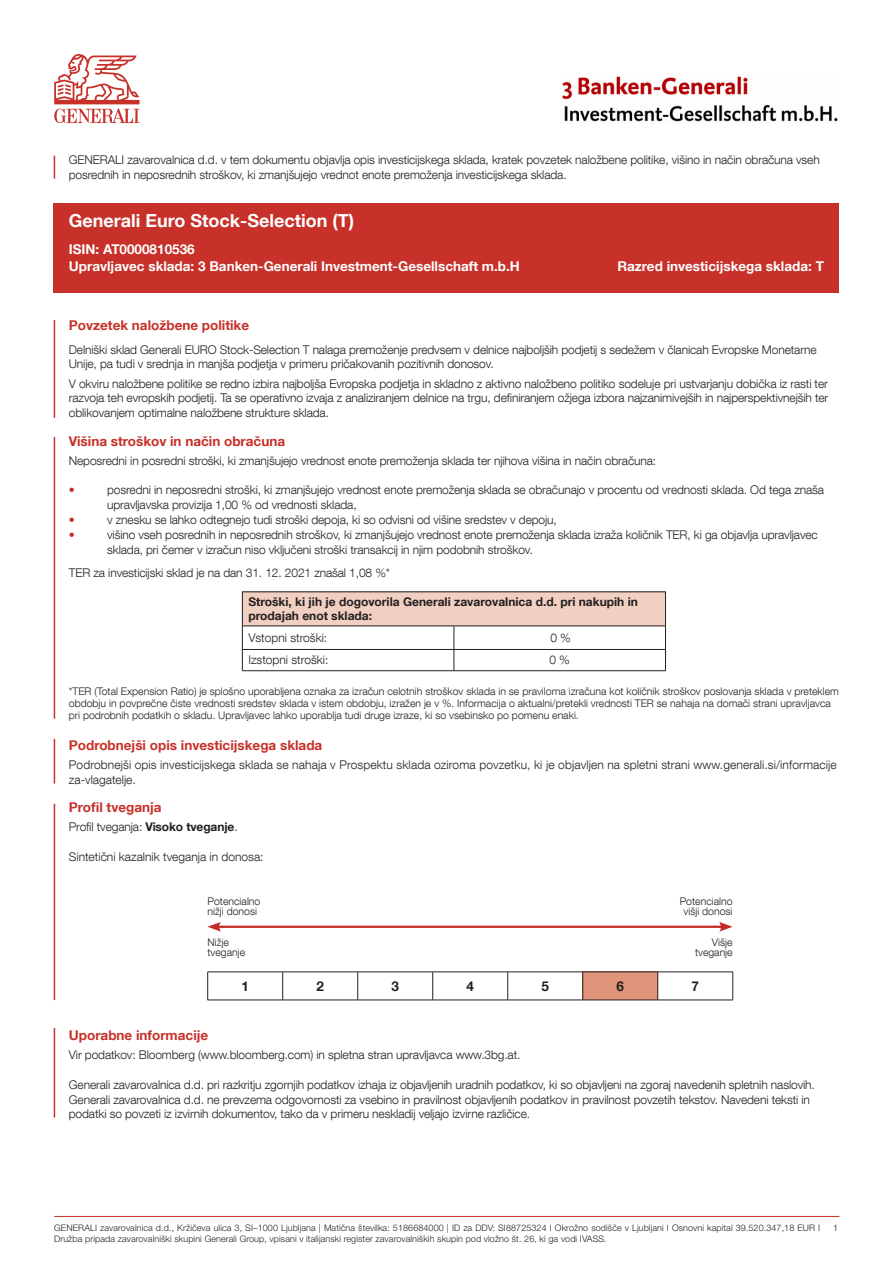
<style>
.page{position:relative;width:893px;height:1263px;background:#fff}
.page>*{position:absolute;margin:0;border:0;box-sizing:border-box;transform-origin:0 0}
._1_Tocka__RED{font:700 18px "Helvetica Neue LT Com";color:#fff}
._1_Tocka__RED-2{font:700 13.5px "Helvetica Neue LT Com";color:#c7312a}
._1_Tocka__RED-3{font:700 13.5px "Helvetica Neue LT Com";color:#fff}
.t1{font:700 13.5px "Helvetica Neue LT Com";color:#231f20}
.Body_standard{font:300 12px/14.9px "Helvetica Neue LT Com";letter-spacing:-.01em;color:#231f20}
.Body_standard-2{font:300 12px/14.9px "Helvetica Neue LT Com";letter-spacing:.01em;color:#231f20}
.Body_tabela{font:700 12px/13.5px "Helvetica Neue LT Com";color:#231f20}
.besedilo{font:300 12px "Helvetica Neue LT Com";color:#231f20}
.t2{font:300 12px "Helvetica Neue LT Com";color:#c42a26}
.Body_standard-3{font:300 10.5px/12px "Helvetica Neue LT Com";color:#231f20}
.t3{font:300 9px/10.5px "Helvetica Neue LT Pro";letter-spacing:.01em;color:#231f20}
.t4{font:300 9px "Helvetica Neue LT Com";color:#231f20}
.s1{font-weight:700}
</style>
<div class="page">
<hr style="left:54px;top:1216px;width:785px;height:1px;background:#c7312a">
<svg style="left:54px;top:54px;width:86px;height:69px"></svg>
<div style="left:54px;top:203px;width:785px;height:89px;background:#c7312a"></div>
<div style="left:242px;top:592px;width:423px;height:34px;background:#f1cfc1"></div>
<hr style="left:242px;top:592px;width:212px;height:1px;background:#231f20">
<hr style="left:242px;top:592px;width:1px;height:34px;background:#231f20">
<hr style="left:454px;top:592px;width:212px;height:1px;background:#231f20">
<hr style="left:665px;top:592px;width:1px;height:34px;background:#231f20">
<hr style="left:242px;top:626px;width:212px;height:1px;background:#231f20">
<hr style="left:454px;top:626px;width:212px;height:1px;background:#231f20">
<hr style="left:242px;top:649px;width:212px;height:1px;background:#231f20">
<svg style="left:242px;top:626px;width:1px;height:44px"></svg>
<hr style="left:454px;top:649px;width:212px;height:1px;background:#231f20">
<svg style="left:454px;top:626px;width:1px;height:44px"></svg>
<svg style="left:665px;top:626px;width:1px;height:44px"></svg>
<hr style="left:242px;top:670px;width:212px;height:1px;background:#231f20">
<hr style="left:454px;top:670px;width:212px;height:1px;background:#231f20">
<svg style="left:54px;top:156px;width:1px;height:23px"></svg>
<hr style="left:54px;top:320px;width:1px;height:98px;background:#c7312a">
<hr style="left:54px;top:437px;width:1px;height:282px;background:#c7312a">
<hr style="left:658px;top:1000px;width:75px;height:1px;background:#231f20">
<hr style="left:207px;top:1000px;width:76px;height:1px;background:#231f20">
<hr style="left:283px;top:1000px;width:75px;height:1px;background:#231f20">
<hr style="left:433px;top:1000px;width:75px;height:1px;background:#231f20">
<hr style="left:358px;top:1000px;width:75px;height:1px;background:#231f20">
<hr style="left:583px;top:1000px;width:75px;height:1px;background:#231f20">
<svg style="left:207px;top:972px;width:526px;height:28px"></svg>
<hr style="left:508px;top:1000px;width:75px;height:1px;background:#231f20">
<hr style="left:217px;top:926px;width:506px;height:2px;background:#c42a26">
<svg style="left:207px;top:922px;width:14px;height:10px"></svg>
<svg style="left:719px;top:922px;width:14px;height:10px"></svg>
<hr style="left:54px;top:739px;width:1px;height:44px;background:#c7312a">
<hr style="left:54px;top:1028px;width:1px;height:89px;background:#c7312a">
<img style="left:562px;top:76px;width:276px;height:46px">
<hr style="left:54px;top:804px;width:1px;height:196px;background:#c7312a">
<p class="Body_standard" style="left:69px;top:152px;width:752px">GENERALI zavarovalnica d.d. v tem dokumentu objavlja opis investicijskega sklada, kratek povzetek naložbene politike, višino in način obračuna vseh posrednih in neposrednih stroškov, ki zmanjšujejo vrednot enote premoženja investicijskega sklada.</p>
<p class="_1_Tocka__RED" style="left:69px;top:210px;width:287px">Generali Euro Stock-Selection (T)</p>
<p class="_1_Tocka__RED-3" style="left:69px;top:240px;width:127px">ISIN: AT0000810536</p>
<p class="_1_Tocka__RED-3" style="left:69px;top:258px;width:452px">Upravljavec sklada: 3 Banken-Generali Investment-Gesellschaft m.b.H</p>
<p class="_1_Tocka__RED-3" style="left:617px;top:258px;width:208px">Razred investicijskega sklada: T</p>
<p class="_1_Tocka__RED-2" style="left:69px;top:317px;width:182px">Povzetek naložbene politike</p>
<p class="Body_standard" style="left:69px;top:342px;width:749px">Delniški sklad Generali EURO Stock-Selection T nalaga premoženje predvsem v delnice najboljših podjetij s sedežem v članicah Evropske Monetarne<br>Unije, pa tudi v srednja in manjša podjetja v primeru pričakovanih pozitivnih donosov.</p>
<p class="Body_standard" style="left:69px;top:376px;width:761px;text-align:justify">V okviru naložbene politike se redno izbira najboljša Evropska podjetja in skladno z aktivno naložbeno politiko sodeluje pri ustvarjanju dobička iz rasti ter razvoja teh evropskih podjetij. Ta se operativno izvaja z analiziranjem delnice na trgu, definiranjem ožjega izbora najzanimivejših in najperspektivnejših ter oblikovanjem optimalne naložbene strukture sklada.</p>
<p class="_1_Tocka__RED-2" style="left:69px;top:432px;width:218px">Višina stroškov in način obračuna</p>
<p class="Body_standard" style="left:69px;top:453px;width:589px">Neposredni in posredni stroški, ki zmanjšujejo vrednost enote premoženja sklada ter njihova višina in način obračuna:</p>
<p class="t2" style="left:69px;top:483px;width:7px">•</p>
<p class="Body_standard" style="left:107px;top:482px;width:718px">posredni in neposredni stroški, ki zmanjšujejo vrednost enote premoženja sklada se obračunajo v procentu od vrednosti sklada. Od tega znaša upravljavska provizija 1,00 % od vrednosti sklada,</p>
<p class="t2" style="left:69px;top:512px;width:7px">•</p>
<p class="Body_standard" style="left:107px;top:512px;width:451px">v znesku se lahko odtegnejo tudi stroški depoja, ki so odvisni od višine sredstev v depoju,</p>
<p class="t2" style="left:69px;top:527px;width:7px">•</p>
<p class="Body_standard" style="left:107px;top:527px;width:712px">višino vseh posrednih in neposrednih stroškov, ki zmanjšujejo vrednost enote premoženja sklada izraža količnik TER, ki ga objavlja upravljavec sklada, pri čemer v izračun niso vključeni stroški transakcij in njim podobnih stroškov.</p>
<p class="Body_standard" style="left:69px;top:565px;width:323px">TER za investicijski sklad je na dan 31. 12. 2021 znašal 1,08 %*</p>
<p class="Body_tabela" style="left:248px;top:595px;width:391px">Stroški, ki jih je dogovorila Generali zavarovalnica d.d. pri nakupih in prodajah enot sklada:</p>
<p class="besedilo" style="left:248px;top:630px;width:80px">Vstopni stroški:</p>
<p class="besedilo" style="left:550px;top:630px;width:22px">0 %</p>
<p class="besedilo" style="left:248px;top:653px;width:81px">Izstopni stroški:</p>
<p class="besedilo" style="left:550px;top:653px;width:22px">0 %</p>
<p class="Body_standard-3" style="left:69px;top:685px;width:772px">*TER (Total Expension Ratio) je splošno uporabljena oznaka za izračun celotnih stroškov sklada in se praviloma izračuna kot količnik stroškov poslovanja sklada v preteklem obdobju in povprečne čiste vrednosti sredstev sklada v istem obdobju, izražen je v %. Informacija o aktualni/pretekli vrednosti TER se nahaja na domači strani upravljavca pri podrobnih podatkih o skladu. Upravljavec lahko uporablja tudi druge izraze, ki so vsebinsko po pomenu enaki.</p>
<p class="_1_Tocka__RED-2" style="left:69px;top:737px;width:255px">Podrobnejši opis investicijskega sklada</p>
<p class="Body_standard-2" style="left:69px;top:757px;width:769px">Podrobnejši opis investicijskega sklada se nahaja v Prospektu sklada oziroma povzetku, ki je objavljen na spletni strani www.generali.si/informacije za-vlagatelje.</p>
<p class="_1_Tocka__RED-2" style="left:69px;top:799px;width:94px">Profil tveganja</p>
<p class="Body_standard" style="left:69px;top:819px;width:170px">Profil tveganja: <span class="s1">Visoko tveganje</span>.</p>
<p class="Body_standard" style="left:69px;top:849px;width:196px">Sintetični kazalnik tveganja in donosa:</p>
<p class="Body_standard-3" style="left:207px;top:895px;width:54px">Potencialno</p>
<p class="Body_standard-3" style="left:207px;top:905px;width:51px">nižji donosi</p>
<p class="Body_standard-3" style="left:207px;top:936px;width:23px">Nižje</p>
<p class="Body_standard-3" style="left:207px;top:946px;width:39px">tveganje</p>
<p class="Body_standard-3" style="left:680px;top:895px;width:54px">Potencialno</p>
<p class="Body_standard-3" style="left:684px;top:905px;width:50px">višji donosi</p>
<p class="Body_standard-3" style="left:712px;top:936px;width:22px">Višje</p>
<p class="Body_standard-3" style="left:695px;top:946px;width:39px">tveganje</p>
<p class="t1" style="left:241px;top:977px;width:9px">1</p>
<p class="t1" style="left:316px;top:977px;width:9px">2</p>
<p class="t1" style="left:391px;top:977px;width:9px">3</p>
<p class="t1" style="left:466px;top:977px;width:9px">4</p>
<p class="t1" style="left:541px;top:977px;width:9px">5</p>
<p class="t1" style="left:616px;top:977px;width:9px">6</p>
<p class="t1" style="left:691px;top:977px;width:9px">7</p>
<p class="_1_Tocka__RED-2" style="left:69px;top:1026px;width:141px">Uporabne informacije</p>
<p class="Body_standard" style="left:69px;top:1047px;width:453px">Vir podatkov: Bloomberg (www.bloomberg.com) in spletna stran upravljavca www.3bg.at.</p>
<p class="Body_standard" style="left:69px;top:1077px;width:747px">Generali zavarovalnica d.d. pri razkritju zgornjih podatkov izhaja iz objavljenih uradnih podatkov, ki so objavljeni na zgoraj navedenih spletnih naslovih.<br>Generali zavarovalnica d.d. ne prevzema odgovornosti za vsebino in pravilnost objavljenih podatkov in pravilnost povzetih tekstov. Navedeni teksti in podatki so povzeti iz izvirnih dokumentov, tako da v primeru neskladij veljajo izvirne različice.</p>
<p class="t3" style="left:54px;top:1222px;width:767px">GENERALI zavarovalnica d.d., Kržičeva ulica 3, SI–1000 Ljubljana | Matična številka: 5186684000 | ID za DDV: SI88725324 I Okrožno sodišče v Ljubljani I Osnovni kapital 39.520.347,18 EUR I<br>Družba pripada zavarovalniški skupini Generali Group, vpisani v italijanski register zavarovalniških skupin pod vložno št. 26, ki ga vodi IVASS.</p>
<p class="t4" style="left:833px;top:1222px;width:7px">1</p>
</div>
